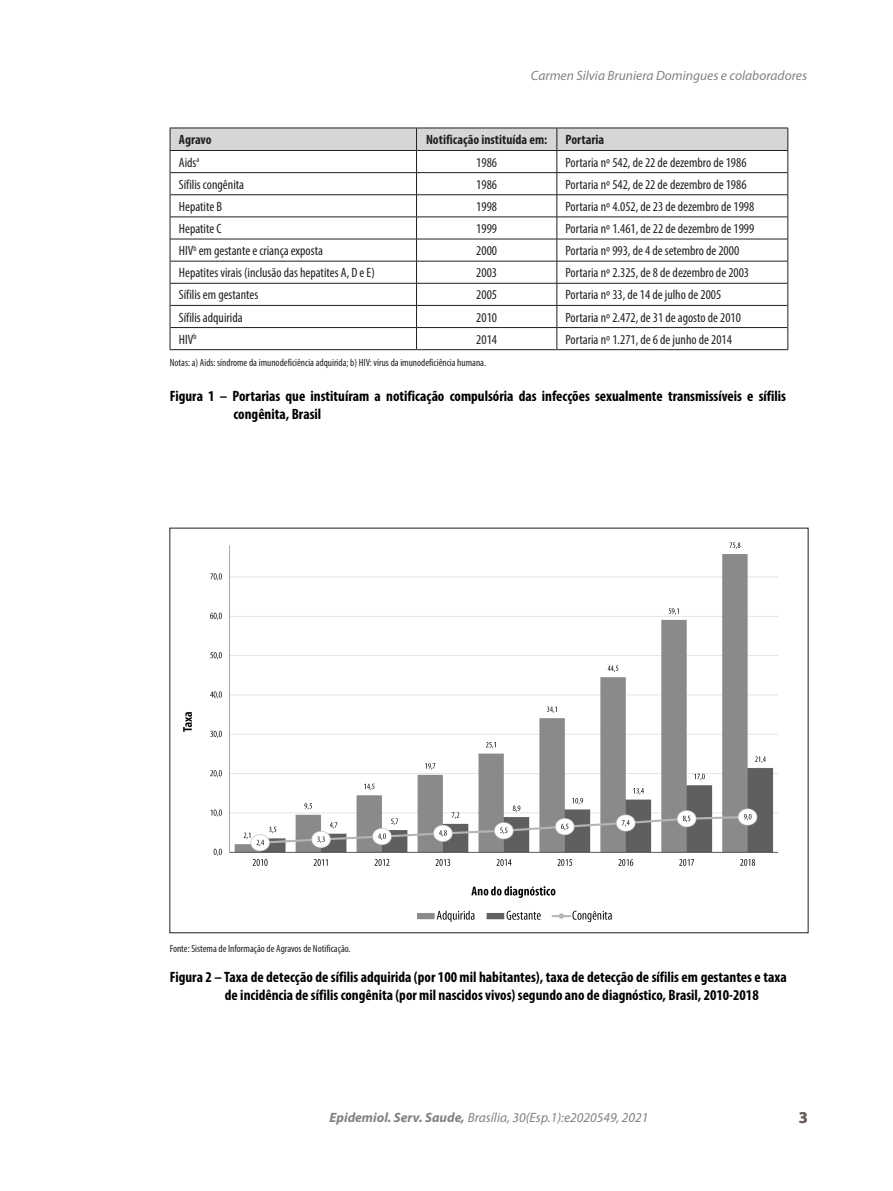
<style>
.page{position:relative;width:893px;height:1191px;background:#fff}
.page>*{position:absolute;margin:0;border:0;box-sizing:border-box;transform-origin:0 0}
.t1{font:700 16.5px "Myriad Pro";color:#6b6360}
.titulo_tab_fig{font:700 condensed 15px/18px "Myriad Pro";color:#000}
.texto_tab_esq{font:condensed 13.5px "Myriad Pro";color:#231f20}
.t2{font:italic 13.5px "Myriad Pro";color:#808285}
.texto_tab_cen{font:condensed 13.5px "Myriad Pro";color:#231f20}
.texto_tab_cen-2{font:700 condensed 13.5px "Myriad Pro";color:#231f20}
.texto_tab_esq-2{font:700 condensed 13.5px "Myriad Pro";color:#231f20}
.legenda_esq2{font:condensed 10.5px "Myriad Pro";color:#231f20}
.legenda_esq{font:condensed 10.5px "Myriad Pro";color:#231f20}
.s1{font-weight:700}
</style>
<div class="page">
<svg style="left:170px;top:128px;width:618px;height:221px"></svg>
<hr style="left:170px;top:349px;width:247px;height:1px;background:#231f20">
<hr style="left:417px;top:349px;width:140px;height:1px;background:#231f20">
<hr style="left:557px;top:349px;width:231px;height:1px;background:#231f20">
<hr style="left:170px;top:150px;width:247px;height:1px;background:#231f20">
<hr style="left:417px;top:150px;width:140px;height:1px;background:#231f20">
<hr style="left:557px;top:150px;width:231px;height:1px;background:#231f20">
<img style="left:183px;top:542px;width:596px;height:381px">
<p class="t2" style="left:531px;top:67px;width:278px">Carmen Silvia Bruniera Domingues e colaboradores</p>
<p class="texto_tab_esq-2" style="left:179px;top:131px;width:34px">Agravo</p>
<p class="texto_tab_cen-2" style="left:426px;top:131px;width:123px">Notificação instituída em:</p>
<p class="texto_tab_esq-2" style="left:566px;top:131px;width:40px">Portaria</p>
<p class="texto_tab_esq" style="left:179px;top:154px;width:22px">Aids<sup>a</sup></p>
<p class="texto_tab_cen" style="left:476px;top:154px;width:22px">1986</p>
<p class="texto_tab_esq" style="left:566px;top:154px;width:182px">Portaria nº 542, de 22 de dezembro de 1986</p>
<p class="texto_tab_esq" style="left:179px;top:176px;width:67px">Sífilis congênita</p>
<p class="texto_tab_cen" style="left:476px;top:176px;width:22px">1986</p>
<p class="texto_tab_esq" style="left:566px;top:176px;width:182px">Portaria nº 542, de 22 de dezembro de 1986</p>
<p class="texto_tab_esq" style="left:179px;top:198px;width:45px">Hepatite B</p>
<p class="texto_tab_cen" style="left:476px;top:198px;width:22px">1998</p>
<p class="texto_tab_esq" style="left:566px;top:198px;width:190px">Portaria nº 4.052, de 23 de dezembro de 1998</p>
<p class="texto_tab_esq" style="left:179px;top:220px;width:44px">Hepatite C</p>
<p class="texto_tab_cen" style="left:476px;top:220px;width:22px">1999</p>
<p class="texto_tab_esq" style="left:566px;top:220px;width:190px">Portaria nº 1.461, de 22 de dezembro de 1999</p>
<p class="texto_tab_esq" style="left:179px;top:242px;width:146px">HIV<sup>b</sup> em gestante e criança exposta</p>
<p class="texto_tab_cen" style="left:476px;top:242px;width:22px">2000</p>
<p class="texto_tab_esq" style="left:566px;top:242px;width:175px">Portaria nº 993, de 4 de setembro de 2000</p>
<p class="texto_tab_esq" style="left:179px;top:265px;width:197px">Hepatites virais (inclusão das hepatites A, D e E)</p>
<p class="texto_tab_cen" style="left:476px;top:265px;width:22px">2003</p>
<p class="texto_tab_esq" style="left:566px;top:265px;width:185px">Portaria nº 2.325, de 8 de dezembro de 2003</p>
<p class="texto_tab_esq" style="left:179px;top:287px;width:81px">Sífilis em gestantes</p>
<p class="texto_tab_cen" style="left:476px;top:287px;width:22px">2005</p>
<p class="texto_tab_esq" style="left:566px;top:287px;width:157px">Portaria nº 33, de 14 de julho de 2005</p>
<p class="texto_tab_esq" style="left:179px;top:309px;width:65px">Sífilis adquirida</p>
<p class="texto_tab_cen" style="left:476px;top:309px;width:22px">2010</p>
<p class="texto_tab_esq" style="left:566px;top:309px;width:177px">Portaria nº 2.472, de 31 de agosto de 2010</p>
<p class="texto_tab_esq" style="left:179px;top:331px;width:19px">HIV<sup>b</sup></p>
<p class="texto_tab_cen" style="left:476px;top:331px;width:22px">2014</p>
<p class="texto_tab_esq" style="left:566px;top:331px;width:168px">Portaria nº 1.271, de 6 de junho de 2014</p>
<p class="legenda_esq2" style="left:170px;top:356px;width:318px">Notas: a) Aids: síndrome da imunodeficiência adquirida; b) HIV: vírus da imunodeficiência humana.</p>
<p class="titulo_tab_fig" style="left:233px;top:387px;width:554px;text-indent:-64px">Figura 1 – Portarias que instituíram a notificação compulsória das infecções sexualmente transmissíveis e sífilis congênita, Brasil</p>
<p class="legenda_esq" style="left:170px;top:941px;width:182px">Fonte: Sistema de Informação de Agravos de Notificação.</p>
<p class="titulo_tab_fig" style="left:225px;top:968px;width:563px;text-indent:-55px">Figura 2 – Taxa de detecção de sífilis adquirida (por 100 mil habitantes), taxa de detecção de sífilis em gestantes e taxa de incidência de sífilis congênita (por mil nascidos vivos) segundo ano de diagnóstico, Brasil, 2010-2018</p>
<p class="t2" style="left:329px;top:1108px;width:320px"><span class="s1">Epidemiol. Serv. Saude,</span> Brasília, 30(Esp.1):e2020549, 2021</p>
<p class="t1" style="left:799px;top:1106px;width:11px">3</p>
</div>
